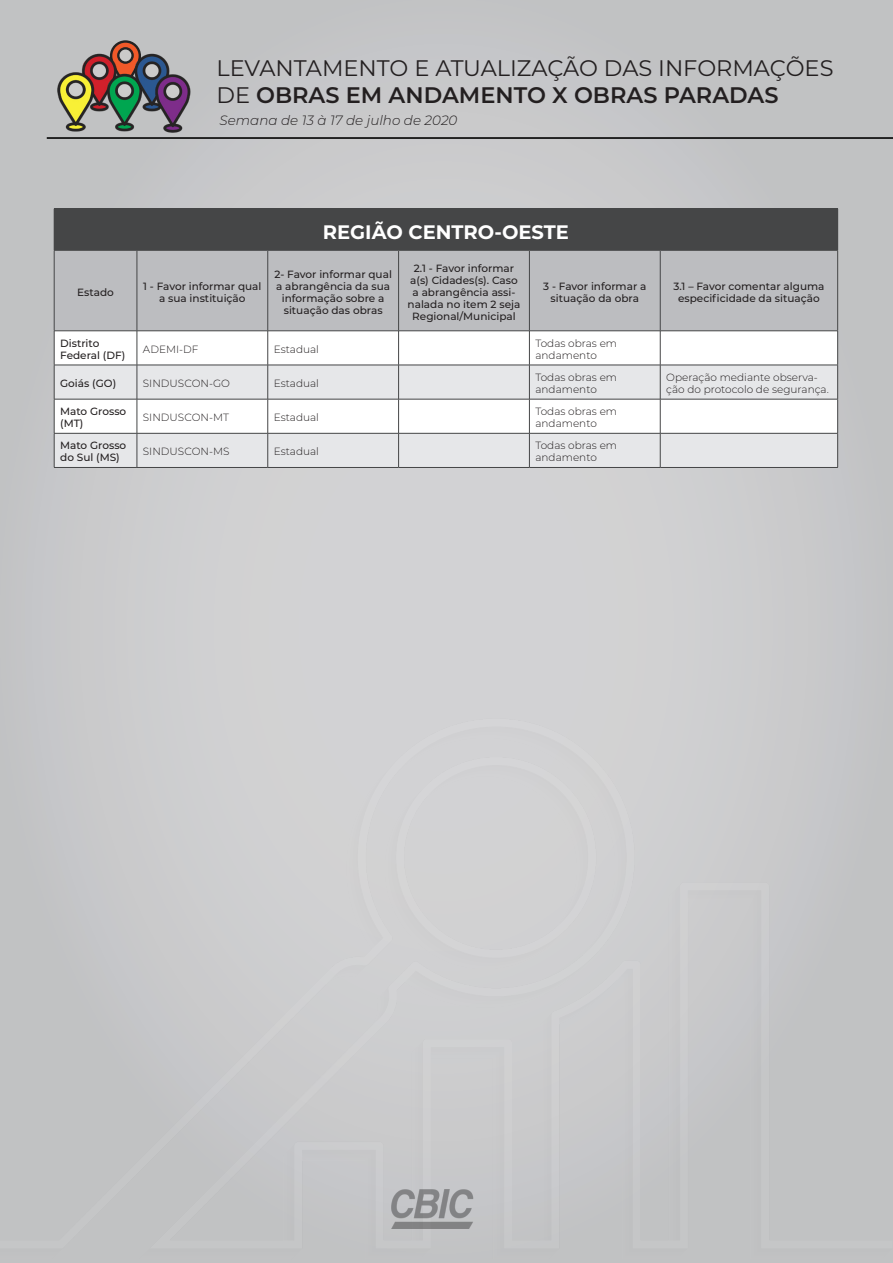
<style>
.page{position:relative;width:893px;height:1263px;background:#fff}
.page>*{position:absolute;margin:0;border:0;box-sizing:border-box;transform-origin:0 0}
.t1{font:22.5px "Montserrat";color:#231f20}
.t2{font:600 22.5px "Montserrat";color:#231f20}
.t3{font:700 19.5px "Montserrat";color:#fff}
.t4{font:italic 300 13.5px "Montserrat";color:#231f20}
.t5{font:500 10.5px/12px "Montserrat";color:#231f20;text-align:center}
.t6{font:300 10.5px/12px "Montserrat";color:#231f20}
.s1{font-weight:400}
</style>
<div class="page">
<div style="left:0;top:0;width:892px;height:1262px;background:#c8c8ca"></div>
<img style="left:0;top:690px;width:893px;height:573px">
<div style="left:54px;top:209px;width:784px;height:41px;background:#454647"></div>
<div style="left:55px;top:251px;width:782px;height:80px;background:#bcbdc0"></div>
<div style="left:55px;top:332px;width:782px;height:33px;background:#fff"></div>
<svg style="left:55px;top:366px;width:782px;height:101px;fill:#e6e7e9"></svg>
<hr style="left:54px;top:208px;width:83px;height:1px;background:#454647">
<hr style="left:137px;top:208px;width:131px;height:1px;background:#454647">
<hr style="left:268px;top:208px;width:131px;height:1px;background:#454647">
<hr style="left:399px;top:208px;width:130px;height:1px;background:#454647">
<hr style="left:529px;top:208px;width:131px;height:1px;background:#454647">
<hr style="left:660px;top:208px;width:178px;height:1px;background:#454647">
<hr style="left:54px;top:250px;width:83px;height:1px;background:#454647">
<hr style="left:54px;top:250px;width:1px;height:81px;background:#454647">
<hr style="left:137px;top:250px;width:131px;height:1px;background:#454647">
<hr style="left:137px;top:250px;width:1px;height:81px;background:#454647">
<hr style="left:268px;top:250px;width:131px;height:1px;background:#454647">
<hr style="left:267px;top:250px;width:1px;height:81px;background:#454647">
<hr style="left:399px;top:250px;width:130px;height:1px;background:#454647">
<hr style="left:398px;top:250px;width:1px;height:81px;background:#454647">
<hr style="left:529px;top:250px;width:131px;height:1px;background:#454647">
<hr style="left:529px;top:250px;width:1px;height:81px;background:#454647">
<hr style="left:660px;top:250px;width:178px;height:1px;background:#454647">
<hr style="left:660px;top:250px;width:1px;height:81px;background:#454647">
<hr style="left:837px;top:250px;width:1px;height:81px;background:#454647">
<hr style="left:54px;top:331px;width:83px;height:1px;background:#454647">
<hr style="left:54px;top:331px;width:1px;height:34px;background:#454647">
<hr style="left:137px;top:331px;width:131px;height:1px;background:#454647">
<hr style="left:137px;top:331px;width:1px;height:34px;background:#454647">
<hr style="left:268px;top:331px;width:131px;height:1px;background:#454647">
<hr style="left:267px;top:331px;width:1px;height:34px;background:#454647">
<hr style="left:399px;top:331px;width:130px;height:1px;background:#454647">
<hr style="left:398px;top:331px;width:1px;height:34px;background:#454647">
<hr style="left:529px;top:331px;width:131px;height:1px;background:#454647">
<hr style="left:529px;top:331px;width:1px;height:34px;background:#454647">
<hr style="left:660px;top:331px;width:178px;height:1px;background:#454647">
<hr style="left:660px;top:331px;width:1px;height:34px;background:#454647">
<hr style="left:837px;top:331px;width:1px;height:34px;background:#454647">
<hr style="left:54px;top:433px;width:1px;height:34px;background:#454647">
<hr style="left:54px;top:467px;width:83px;height:1px;background:#454647">
<hr style="left:137px;top:433px;width:1px;height:34px;background:#454647">
<hr style="left:137px;top:467px;width:131px;height:1px;background:#454647">
<hr style="left:267px;top:433px;width:1px;height:34px;background:#454647">
<hr style="left:268px;top:467px;width:131px;height:1px;background:#454647">
<hr style="left:398px;top:433px;width:1px;height:34px;background:#454647">
<hr style="left:399px;top:467px;width:130px;height:1px;background:#454647">
<hr style="left:529px;top:433px;width:1px;height:34px;background:#454647">
<hr style="left:529px;top:467px;width:131px;height:1px;background:#454647">
<hr style="left:660px;top:433px;width:1px;height:34px;background:#454647">
<hr style="left:837px;top:433px;width:1px;height:34px;background:#454647">
<hr style="left:660px;top:467px;width:178px;height:1px;background:#454647">
<hr style="left:54px;top:365px;width:83px;height:1px;background:#454647">
<hr style="left:54px;top:365px;width:1px;height:34px;background:#454647">
<hr style="left:137px;top:365px;width:131px;height:1px;background:#454647">
<hr style="left:137px;top:365px;width:1px;height:34px;background:#454647">
<hr style="left:268px;top:365px;width:131px;height:1px;background:#454647">
<hr style="left:267px;top:365px;width:1px;height:34px;background:#454647">
<hr style="left:399px;top:365px;width:130px;height:1px;background:#454647">
<hr style="left:398px;top:365px;width:1px;height:34px;background:#454647">
<hr style="left:529px;top:365px;width:131px;height:1px;background:#454647">
<hr style="left:529px;top:365px;width:1px;height:34px;background:#454647">
<hr style="left:660px;top:365px;width:178px;height:1px;background:#454647">
<hr style="left:660px;top:365px;width:1px;height:34px;background:#454647">
<hr style="left:837px;top:365px;width:1px;height:34px;background:#454647">
<hr style="left:54px;top:399px;width:83px;height:1px;background:#454647">
<hr style="left:54px;top:399px;width:1px;height:34px;background:#454647">
<hr style="left:54px;top:433px;width:83px;height:1px;background:#454647">
<hr style="left:137px;top:399px;width:131px;height:1px;background:#454647">
<hr style="left:137px;top:399px;width:1px;height:34px;background:#454647">
<hr style="left:137px;top:433px;width:131px;height:1px;background:#454647">
<hr style="left:268px;top:399px;width:131px;height:1px;background:#454647">
<hr style="left:267px;top:399px;width:1px;height:34px;background:#454647">
<hr style="left:268px;top:433px;width:131px;height:1px;background:#454647">
<hr style="left:399px;top:399px;width:130px;height:1px;background:#454647">
<hr style="left:398px;top:399px;width:1px;height:34px;background:#454647">
<hr style="left:399px;top:433px;width:130px;height:1px;background:#454647">
<hr style="left:529px;top:399px;width:131px;height:1px;background:#454647">
<hr style="left:529px;top:399px;width:1px;height:34px;background:#454647">
<hr style="left:529px;top:433px;width:131px;height:1px;background:#454647">
<hr style="left:660px;top:399px;width:178px;height:1px;background:#454647">
<hr style="left:660px;top:399px;width:1px;height:34px;background:#454647">
<hr style="left:837px;top:399px;width:1px;height:34px;background:#454647">
<hr style="left:660px;top:433px;width:178px;height:1px;background:#454647">
<img style="left:392px;top:1190px;width:83px;height:38px">
<hr style="left:47px;top:137px;width:846px;height:2px;background:#212121">
<svg style="left:112px;top:40px;width:27px;height:28px"></svg>
<img style="left:82px;top:48px;width:41px;height:64px">
<img style="left:100px;top:68px;width:35px;height:64px">
<img style="left:129px;top:48px;width:41px;height:71px">
<img style="left:57px;top:69px;width:42px;height:63px">
<img style="left:151px;top:71px;width:40px;height:62px">
<p class="t1" style="left:216px;top:52px;width:619px">LEVANTAMENTO E ATUALIZAÇÃO DAS INFORMAÇÕES</p>
<p class="t2" style="left:216px;top:79px;width:564px"><span class="s1">DE</span> OBRAS EM ANDAMENTO X OBRAS PARADAS</p>
<p class="t4" style="left:220px;top:111px;width:239px">Semana de 13 à 17 de julho de 2020</p>
<p class="t5" style="left:77px;top:285px;width:38px">Estado</p>
<p class="t5" style="left:143px;top:279px;width:120px">1 - Favor informar qual a sua instituição</p>
<p class="t3" style="left:323px;top:218px;width:248px">REGIÃO CENTRO-OESTE</p>
<p class="t5" style="left:274px;top:267px;width:119px">2- Favor informar qual a abrangência da sua informação sobre a situação das obras</p>
<p class="t5" style="left:408px;top:261px;width:114px">2.1 - Favor informar a(s) Cidades(s). Caso a abrangência assi&shy;nalada no item 2 seja<br>Regional/Municipal</p>
<p class="t5" style="left:543px;top:279px;width:105px">3 - Favor informar a situação da obra</p>
<p class="t5" style="left:673px;top:279px;width:153px">3.1 – Favor comentar alguma especificidade da situação</p>
<p class="t5" style="left:60px;top:337px;width:41px">Distrito</p>
<p class="t5" style="left:60px;top:349px;width:67px">Federal (DF)</p>
<p class="t6" style="left:143px;top:343px;width:57px">ADEMI-DF</p>
<p class="t6" style="left:274px;top:343px;width:47px">Estadual</p>
<p class="t6" style="left:535px;top:337px;width:83px">Todas obras em</p>
<p class="t6" style="left:535px;top:349px;width:63px">andamento</p>
<p class="t5" style="left:60px;top:377px;width:58px">Goiás (GO)</p>
<p class="t6" style="left:143px;top:377px;width:89px">SINDUSCON-GO</p>
<p class="t6" style="left:274px;top:377px;width:47px">Estadual</p>
<p class="t6" style="left:535px;top:371px;width:83px">Todas obras em</p>
<p class="t6" style="left:535px;top:383px;width:63px">andamento</p>
<p class="t6" style="left:666px;top:371px;width:164px">Operação mediante observa&shy;ção do protocolo de segurança.</p>
<p class="t5" style="left:60px;top:405px;width:68px;text-align:left">Mato Grosso (MT)</p>
<p class="t6" style="left:143px;top:411px;width:88px">SINDUSCON-MT</p>
<p class="t6" style="left:274px;top:411px;width:47px">Estadual</p>
<p class="t6" style="left:535px;top:405px;width:83px">Todas obras em</p>
<p class="t6" style="left:535px;top:417px;width:63px">andamento</p>
<p class="t5" style="left:60px;top:439px;width:68px;text-align:left">Mato Grosso do Sul (MS)</p>
<p class="t6" style="left:143px;top:445px;width:88px">SINDUSCON-MS</p>
<p class="t6" style="left:274px;top:445px;width:47px">Estadual</p>
<p class="t6" style="left:535px;top:439px;width:83px">Todas obras em</p>
<p class="t6" style="left:535px;top:451px;width:63px">andamento</p>
</div>
